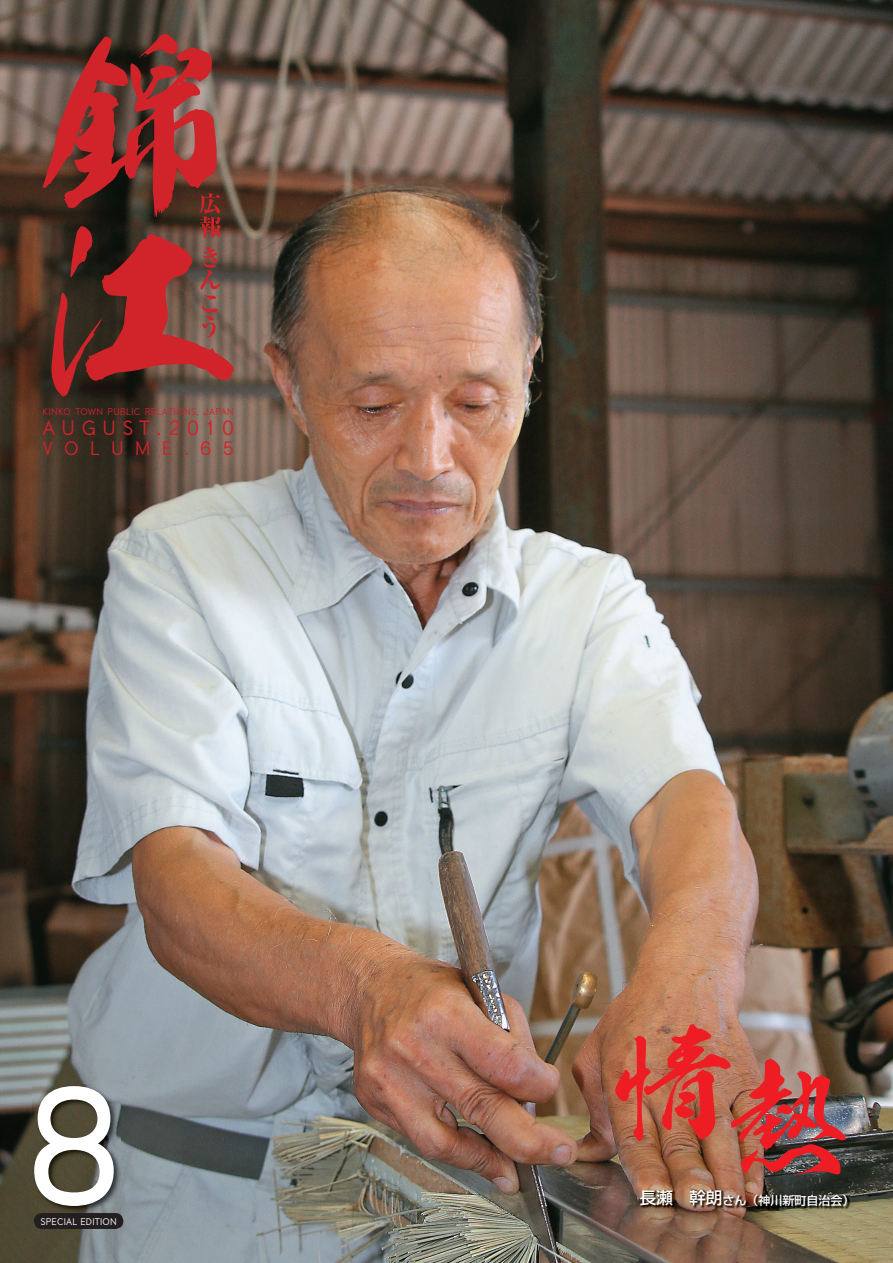
<style>
.page{position:relative;width:893px;height:1263px;background:#fff}
.page>*{position:absolute;margin:0;border:0;box-sizing:border-box;transform-origin:0 0}
.t1{font:150.9px "MO Suuji HA H An";color:#fff}
.t2{font:125.25px "Kso Kashin";color:#ee1d23}
.t3{font:500 18px "MOG Romaji B";letter-spacing:.35em;color:#d1232a}
.t4{font:500 16.95px "MOG Romaji B";letter-spacing:.675em;color:#d1232a}
.t5{font:500 16.5px "Shin Go Pr 6";color:#fff}
.t6{font:500 12px "Shin Go Pr 6";color:#fff}
.t7{font:500 8.55px "MOG Romaji B";letter-spacing:.035em;color:#d1232a}
.t8{font:500 8.55px "MOG Romaji B";letter-spacing:.015em;color:#fff}
.s1{font-size:12px}
</style>
<div class="page">
<img style="left:0;top:0;width:893px;height:1263px">
<svg style="left:43px;top:34px;width:191px;height:362px;background:#7d3430"></svg>
<img style="left:32px;top:1084px;width:89px;height:129px">
<div style="left:34px;top:1213px;width:89px;height:16px;background:#231f20;border-radius:8px"></div>
<img style="left:640px;top:1188px;width:210px;height:21px">
<p class="t7" style="left:43px;top:406px;width:193px">KINKO TOWN PUBLIC RELATIONS, JAPAN</p>
<h3 class="t3" style="left:43px;top:415px;width:193px">AUGUST.2010</h3>
<h3 class="t4" style="left:43px;top:437px;width:193px">VOLUME.65</h3>
<h1 class="t1" style="left:27px;top:1086px;width:97px">8</h1>
<p class="t8" style="left:40px;top:1215px;width:78px">SPECIAL EDITION</p>
<h2 class="t2" style="left:610px;top:1013px;width:127px">情</h2>
<h2 class="t2" style="left:726px;top:1047px;width:127px">熱</h2>
<h3 class="t6" style="left:746px;top:1190px;width:109px">（神川新町自治会）</h3>
<h3 class="t5" style="left:640px;top:1184px;width:108px">長瀬　幹朗<span class="s1">さん</span></h3>
</div>
